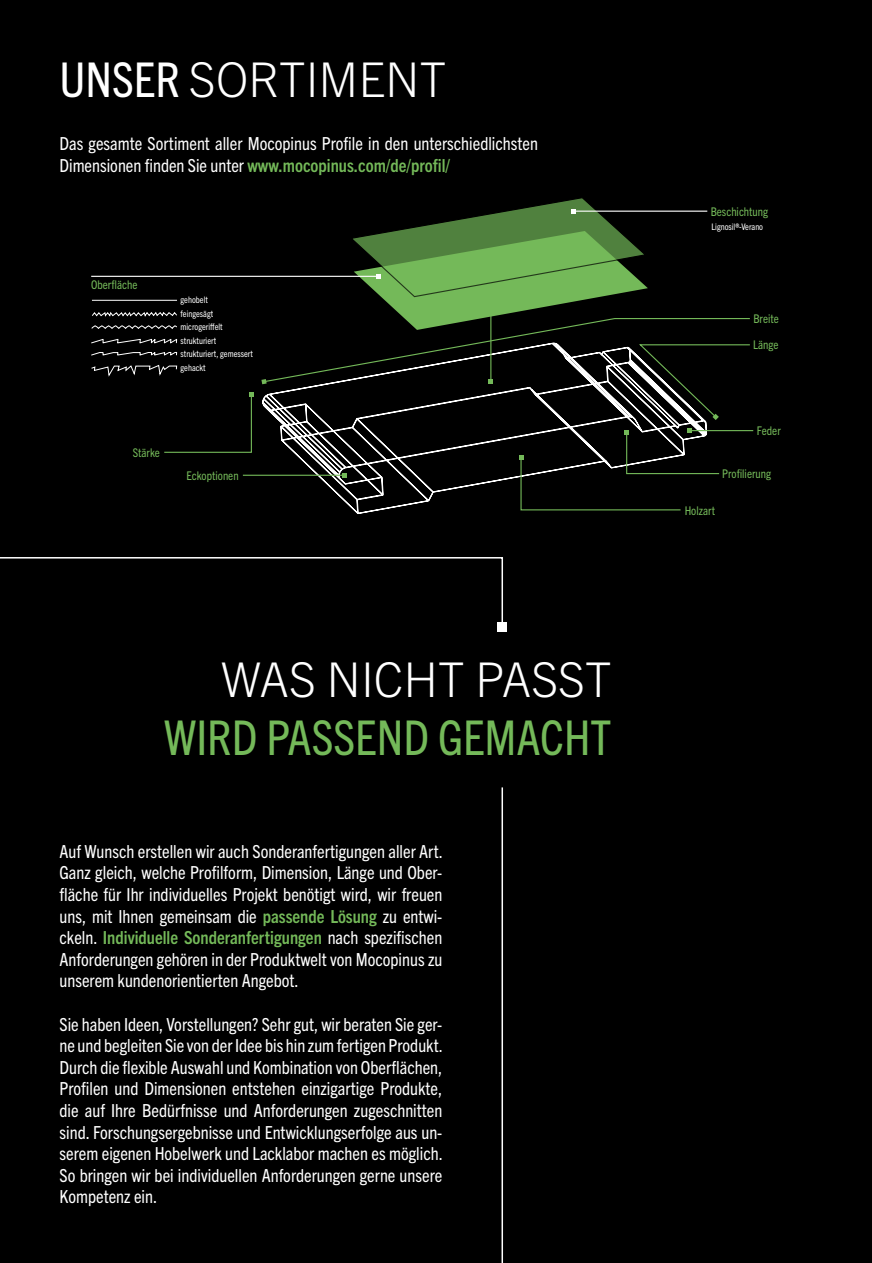
<style>
.page{position:relative;width:872px;height:1263px;background:#000}
.page>*{position:absolute;margin:0;border:0;box-sizing:border-box;transform-origin:0 0}
.t1{font:300 48px "Trade Gothic Next LT Pro";color:#fff}
.t2{font:condensed 48px "Trade Gothic Next LT Pro";color:#74b959}
.t3{font:condensed 18px/21.6px "Trade Gothic Next LT Pro";color:#fff;text-align:justify}
.t4{font:condensed 12px "Trade Gothic Next LT Pro";color:#74b959}
.t5{font:condensed 9px/13.5px "Trade Gothic Next LT Pro";color:#fff}
.s1{font-weight:400;font-stretch:condensed}
.s2{font-weight:700;color:#74b959}
.s3{font-weight:700}
</style>
<div class="page">
<svg style="left:0;top:557px;width:503px;height:71px"></svg>
<div style="left:498px;top:622px;width:9px;height:9px;background:#fff"></div>
<hr style="left:501px;top:787px;width:2px;height:476px;background:#fff">
<svg style="left:260px;top:420px;width:447px;height:94px"></svg>
<hr style="left:689px;top:430px;width:64px;height:1px;background:#74b959">
<svg style="left:519px;top:428px;width:201px;height:83px"></svg>
<hr style="left:91px;top:276px;width:287px;height:1px;background:#fff">
<svg style="left:164px;top:392px;width:90px;height:61px"></svg>
<svg style="left:261px;top:198px;width:489px;height:222px"></svg>
<hr style="left:243px;top:475px;width:101px;height:1px;background:#74b959">
<svg style="left:342px;top:473px;width:5px;height:4px"></svg>
<hr style="left:92px;top:300px;width:85px;height:1px;background:#fff">
<svg style="left:92px;top:311px;width:85px;height:6px"></svg>
<svg style="left:91px;top:338px;width:86px;height:6px"></svg>
<svg style="left:91px;top:351px;width:86px;height:5px"></svg>
<svg style="left:91px;top:365px;width:86px;height:12px"></svg>
<svg style="left:91px;top:325px;width:86px;height:4px"></svg>
<h1 class="t1" style="left:59px;top:46px;width:388px"><span class="s1">UNSER</span> SORTIMENT</h1>
<p class="t3" style="left:60px;top:132px;width:480px">Das gesamte Sortiment aller Mocopinus Profile in den unterschiedlichsten<br>Dimensionen finden Sie unter <span class="s2">www.mocopinus.com/de/profil/</span></p>
<p class="t4" style="left:91px;top:277px;width:48px">Oberfläche</p>
<p class="t5" style="left:181px;top:293px;width:74px">gehobelt<br>feingesägt microgeriffelt strukturiert strukturiert, gemessert gehackt</p>
<p class="t4" style="left:133px;top:444px;width:29px">Stärke</p>
<p class="t4" style="left:186px;top:467px;width:54px">Eckoptionen</p>
<h1 class="t1" style="left:221px;top:646px;width:392px">WAS NICHT PASST</h1>
<h1 class="t2" style="left:164px;top:705px;width:449px">WIRD PASSEND GEMACHT</h1>
<p class="t3" style="left:60px;top:839px;width:385px">Auf Wunsch erstellen wir auch Sonderanfertigungen aller Art.<br>Ganz gleich, welche Profilform, Dimension, Länge und Ober&shy;fläche für Ihr individuelles Projekt benötigt wird, wir freuen uns, mit Ihnen gemeinsam die <span class="s2">passende Lösung</span> zu entwi&shy;ckeln. <span class="s2">Individuelle Sonderanfertigungen</span> nach spezifischen Anforderungen gehören in der Produktwelt von Mocopinus zu unserem kundenorientierten Angebot.</p>
<p class="t3" style="left:60px;top:1012px;width:385px">Sie haben Ideen, Vorstellungen? Sehr gut, wir beraten Sie ger&shy;ne und begleiten Sie von der Idee bis hin zum fertigen Produkt.<br>Durch die flexible Auswahl und Kombination von Oberflächen, Profilen und Dimensionen entstehen einzigartige Produkte, die auf Ihre Bedürfnisse und Anforderungen zugeschnitten sind. Forschungsergebnisse und Entwicklungserfolge aus un&shy;serem eigenen Hobelwerk und Lacklabor machen es möglich.<br>So bringen wir bei individuellen Anforderungen gerne unsere Kompetenz ein.</p>
<p class="t4" style="left:710px;top:203px;width:59px">Beschichtung</p>
<p class="t5" style="left:711px;top:219px;width:53px">Lignosil<span class="s3">®</span>-Verano</p>
<p class="t4" style="left:753px;top:310px;width:27px">Breite</p>
<p class="t4" style="left:753px;top:337px;width:27px">Länge</p>
<p class="t4" style="left:756px;top:423px;width:26px">Feder</p>
<p class="t4" style="left:722px;top:466px;width:50px">Profilierung</p>
<p class="t4" style="left:685px;top:502px;width:32px">Holzart</p>
</div>
